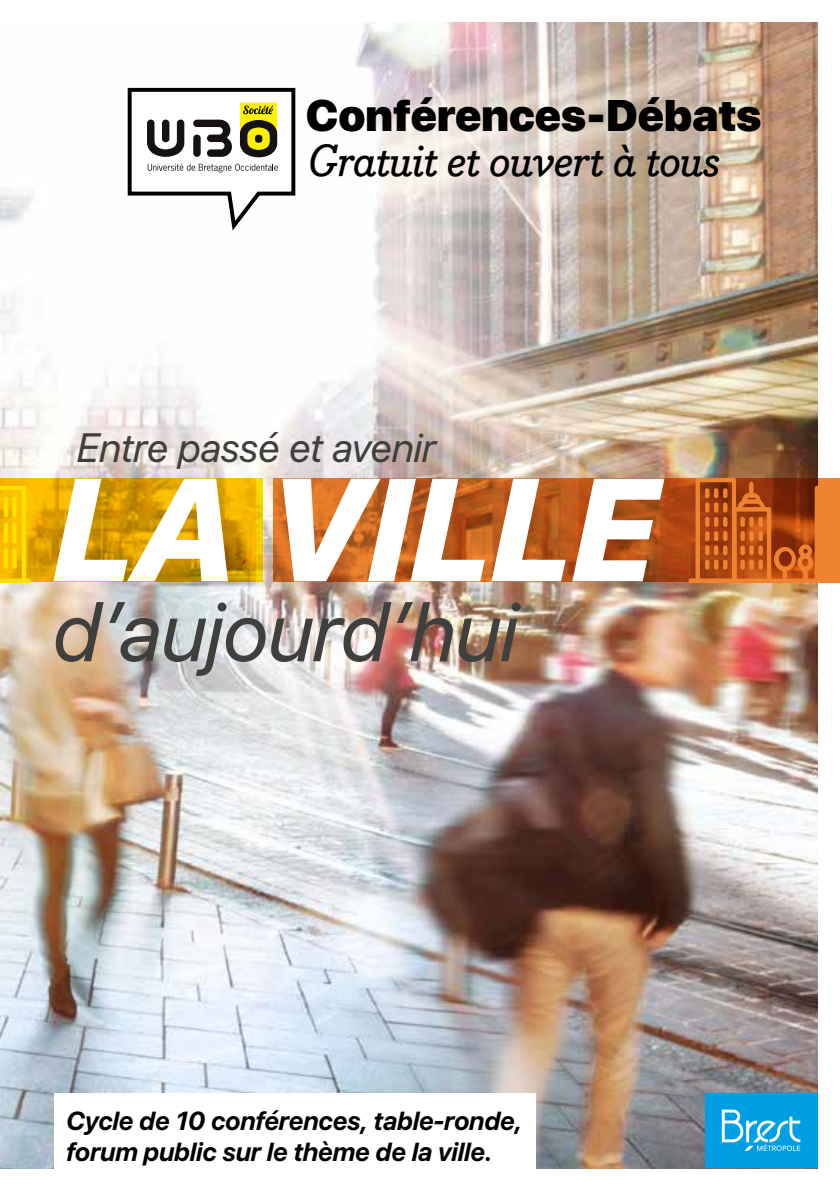
<style>
.page{position:relative;width:840px;height:1191px;background:#fff}
.page>*{position:absolute;margin:0;border:0;box-sizing:border-box;transform-origin:0 0}
.t1{font:italic 800 145.6px "SF Pro Display";color:#fff}
.t2{font:italic 84px "SF Pro Display";color:#3f3f3e}
.t3{font:italic 500 44px "Bodoni Egyptian Pro";letter-spacing:-.025em;color:#000}
.t4{font:900 44px "SF Pro Display";color:#000}
.t5{font:italic 40.8px "SF Pro Display";color:#3f3f3e}
.t6{font:italic 700 26px/31.2px "SF Pro Display";color:#000}
</style>
<div class="page">
<img style="left:0;top:23px;width:816px;height:1145px">
<div style="left:704px;top:1093px;width:112px;height:75px;background:#009fe3"></div>
<svg style="left:721px;top:1109px;width:78px;height:41px"></svg>
<div style="left:54px;top:1093px;width:481px;height:79px;background:#fff"></div>
<svg style="left:126px;top:86px;width:171px;height:149px"></svg>
<svg style="left:273px;top:478px;width:415px;height:103px;background:#b9581c"></svg>
<svg style="left:31px;top:478px;width:231px;height:103px;background:#d89d00"></svg>
<svg style="left:0;top:478px;width:31px;height:105px;background:#f6c000"></svg>
<hr style="left:4px;top:522px;width:4px;height:21px;background:#ffdf00;border-radius:2px">
<div style="left:12px;top:522px;width:5px;height:21px;background:#ffdf00;border-radius:2px"></div>
<hr style="left:4px;top:497px;width:4px;height:20px;background:#ffdf00;border-radius:2px">
<div style="left:12px;top:497px;width:5px;height:20px;background:#ffdf00;border-radius:2px"></div>
<hr style="left:4px;top:548px;width:4px;height:21px;background:#ffdf00;border-radius:2px">
<div style="left:12px;top:548px;width:5px;height:21px;background:#ffdf00;border-radius:2px"></div>
<svg style="left:688px;top:478px;width:151px;height:105px;background:#b95419"></svg>
<div style="left:704px;top:488px;width:5px;height:10px;background:#f0832f;border-radius:2px"></div>
<div style="left:713px;top:488px;width:5px;height:10px;background:#f0832f;border-radius:2px"></div>
<div style="left:722px;top:488px;width:5px;height:10px;background:#f0832f;border-radius:2px"></div>
<div style="left:704px;top:502px;width:5px;height:10px;background:#f0832f;border-radius:2px"></div>
<div style="left:713px;top:502px;width:5px;height:10px;background:#f0832f;border-radius:2px"></div>
<div style="left:722px;top:502px;width:5px;height:10px;background:#f0832f;border-radius:2px"></div>
<div style="left:704px;top:517px;width:5px;height:10px;background:#f0832f;border-radius:2px"></div>
<div style="left:713px;top:517px;width:5px;height:10px;background:#f0832f;border-radius:2px"></div>
<div style="left:722px;top:517px;width:5px;height:10px;background:#f0832f;border-radius:2px"></div>
<div style="left:704px;top:531px;width:5px;height:10px;background:#f0832f;border-radius:2px"></div>
<div style="left:713px;top:531px;width:5px;height:10px;background:#f0832f;border-radius:2px"></div>
<div style="left:722px;top:531px;width:5px;height:10px;background:#f0832f;border-radius:2px"></div>
<div style="left:704px;top:545px;width:5px;height:10px;background:#f0832f;border-radius:2px"></div>
<div style="left:713px;top:545px;width:5px;height:10px;background:#f0832f;border-radius:2px"></div>
<div style="left:722px;top:545px;width:5px;height:10px;background:#f0832f;border-radius:2px"></div>
<div style="left:704px;top:560px;width:5px;height:9px;background:#f0832f;border-radius:2px"></div>
<div style="left:713px;top:560px;width:5px;height:9px;background:#f0832f;border-radius:2px"></div>
<div style="left:722px;top:560px;width:5px;height:9px;background:#f0832f;border-radius:2px"></div>
<svg style="left:740px;top:517px;width:4px;height:10px"></svg>
<svg style="left:748px;top:517px;width:5px;height:10px"></svg>
<svg style="left:758px;top:517px;width:4px;height:10px"></svg>
<svg style="left:740px;top:531px;width:4px;height:10px"></svg>
<svg style="left:748px;top:531px;width:5px;height:10px"></svg>
<svg style="left:758px;top:531px;width:4px;height:10px"></svg>
<svg style="left:740px;top:545px;width:4px;height:10px"></svg>
<svg style="left:748px;top:545px;width:5px;height:10px"></svg>
<svg style="left:758px;top:545px;width:4px;height:10px"></svg>
<svg style="left:740px;top:559px;width:4px;height:10px"></svg>
<svg style="left:748px;top:559px;width:5px;height:10px"></svg>
<svg style="left:758px;top:559px;width:4px;height:10px"></svg>
<div style="left:823px;top:522px;width:5px;height:21px;background:#f0832f;border-radius:2px"></div>
<hr style="left:832px;top:522px;width:4px;height:21px;background:#f0832f;border-radius:2px">
<div style="left:823px;top:497px;width:5px;height:20px;background:#f0832f;border-radius:2px"></div>
<hr style="left:832px;top:497px;width:4px;height:20px;background:#f0832f;border-radius:2px">
<div style="left:823px;top:548px;width:5px;height:21px;background:#f0832f;border-radius:2px"></div>
<hr style="left:832px;top:548px;width:4px;height:21px;background:#f0832f;border-radius:2px">
<h3 class="t4" style="left:306px;top:90px;width:456px">Conférences-Débats</h3>
<h3 class="t3" style="left:307px;top:134px;width:413px">Gratuit et ouvert à tous</h3>
<h3 class="t5" style="left:76px;top:420px;width:360px">Entre passé et avenir</h3>
<h1 class="t1" style="left:51px;top:424px;width:605px">LA VILLE</h1>
<h2 class="t2" style="left:51px;top:574px;width:466px">d’aujourd’hui</h2>
<p class="t6" style="left:66px;top:1105px;width:457px">Cycle de 10 conférences, table-ronde, forum public sur le thème de la ville.</p>
</div>
